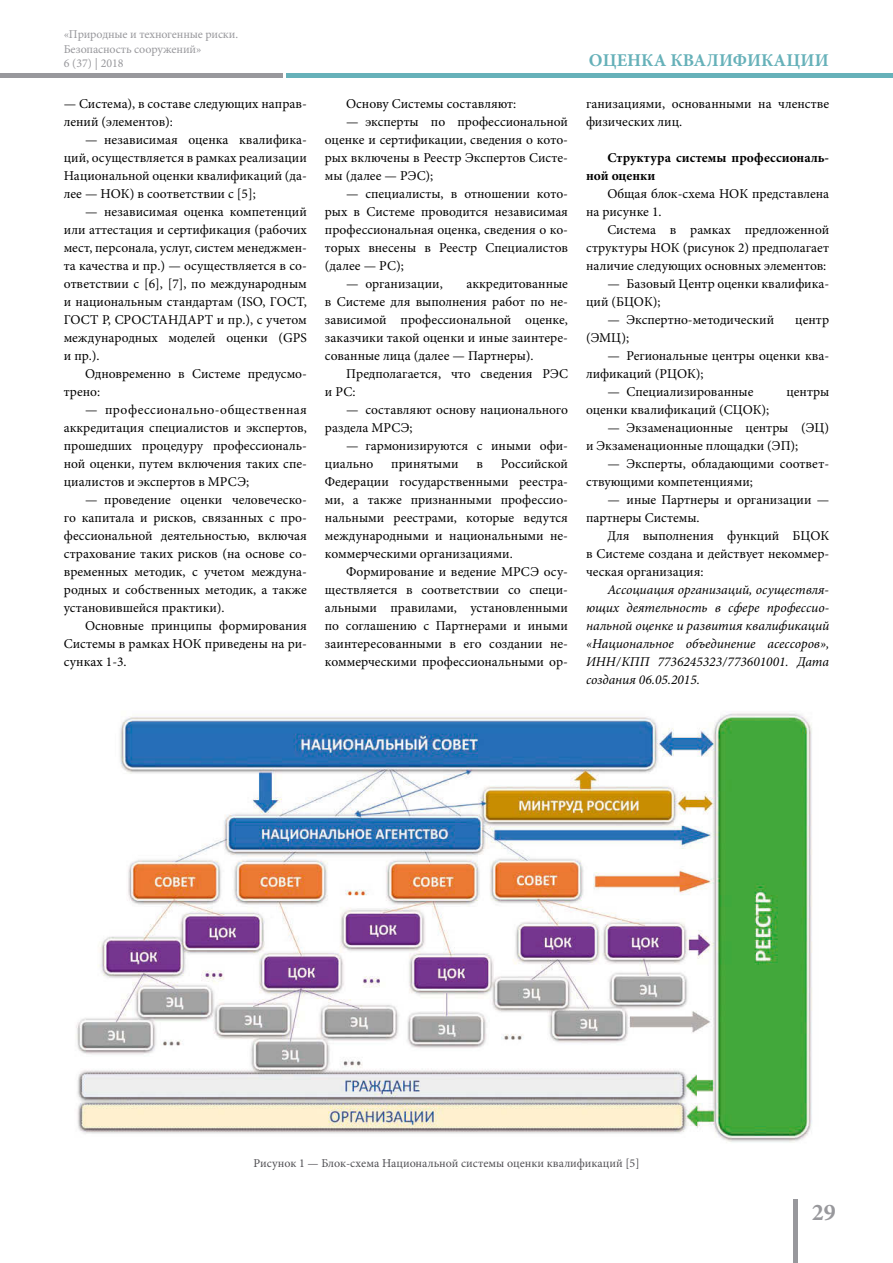
<style>
.page{position:relative;width:893px;height:1263px;background:#fff}
.page>*{position:absolute;margin:0;border:0;box-sizing:border-box;transform-origin:0 0}
.t1{font:700 24px "Minion Pro";color:#98989c}
.t2{font:700 18px "Minion Pro";color:#66b1b9}
.t3{font:13.5px/18px "Minion Pro";color:#000}
.t4{font:italic 13.5px/18px "Minion Pro";color:#000;text-align:justify}
.t5{font:700 13.5px/18px "Minion Pro";color:#000}
.t6{font:12px/14.4px "Minion Pro";letter-spacing:-.01em;color:#98989c}
.t7{font:12px "Minion Pro";color:#504f53}
</style>
<div class="page">
<hr style="left:793px;top:1199px;width:4px;height:64px;background:#98989c">
<div style="left:0;top:73px;width:283px;height:5px;background:#98989c"></div>
<div style="left:287px;top:73px;width:606px;height:5px;background:#66b1b9"></div>
<img style="left:76px;top:713px;width:736px;height:430px">
<p class="t6" style="left:64px;top:28px;width:176px">«Природные и техногенные риски.<br>Безопасность сооружений»<br>6 (37) | 2018</p>
<p class="t3" style="left:64px;top:96px;width:245px">— Система), в составе следующих направ&shy;лений (элементов):</p>
<p class="t3" style="left:64px;top:132px;width:245px;text-align:justify;text-indent:21px">— независимая оценка квалифика&shy;ций, осуществляется в рамках реализации Национальной оценки квалификаций (да&shy;лее — НОК) в соответствии с [5];</p>
<p class="t3" style="left:64px;top:204px;width:245px;text-align:justify;text-indent:21px">— независимая оценка компетенций или аттестация и сертификация (рабочих мест, персонала, услуг, систем менеджмен&shy;та качества и пр.) — осуществляется в со&shy;ответствии с [6], [7], по международным и национальным стандартам (ISO, ГОСТ, ГОСТ Р, СРОСТАНДАРТ и пр.), с учетом международных моделей оценки (GPS и пр.).</p>
<p class="t3" style="left:64px;top:366px;width:245px;text-indent:21px">Одновременно в Системе предусмо&shy;трено:</p>
<p class="t3" style="left:64px;top:402px;width:245px;text-align:justify;text-indent:21px">— профессионально-общественная аккредитация специалистов и экспертов, прошедших процедуру профессиональ&shy;ной оценки, путем включения таких спе&shy;циалистов и экспертов в МРСЭ;</p>
<p class="t3" style="left:64px;top:492px;width:245px;text-align:justify;text-indent:21px">— проведение оценки человеческо&shy;го капитала и рисков, связанных с про&shy;фессиональной деятельностью, включая страхование таких рисков (на основе со&shy;временных методик, с учетом междуна&shy;родных и собственных методик, а также установившейся практики).</p>
<p class="t3" style="left:64px;top:618px;width:245px;text-align:justify;text-indent:21px">Основные принципы формирования Системы в рамках НОК приведены на ри&shy;сунках 1-3.</p>
<p class="t3" style="left:346px;top:96px;width:172px">Основу Системы составляют:</p>
<p class="t3" style="left:325px;top:114px;width:245px;text-align:justify;text-indent:21px">— эксперты по профессиональной оценке и сертификации, сведения о кото&shy;рых включены в Реестр Экспертов Систе&shy;мы (далее — РЭС);</p>
<p class="t3" style="left:325px;top:186px;width:245px;text-align:justify;text-indent:21px">— специалисты, в отношении кото&shy;рых в Системе проводится независимая профессиональная оценка, сведения о ко&shy;торых внесены в Реестр Специалистов (далее — РС);</p>
<p class="t3" style="left:346px;top:276px;width:98px">— организации,</p>
<p class="t3" style="left:325px;top:276px;width:245px;text-align:justify;text-indent:141px">аккредитованные в Системе для выполнения работ по не&shy;зависимой профессиональной оценке, заказчики такой оценки и иные заинтере&shy;сованные лица (далее — Партнеры).</p>
<p class="t3" style="left:325px;top:366px;width:245px;text-indent:21px">Предполагается, что сведения РЭС и РС:</p>
<p class="t3" style="left:325px;top:402px;width:245px;text-indent:21px">— составляют основу национального раздела МРСЭ;</p>
<p class="t3" style="left:325px;top:438px;width:245px;text-indent:21px">— гармонизируются с иными офи&shy;циально</p>
<p class="t3" style="left:325px;top:456px;width:245px;text-align:justify;text-indent:176px">Российской Федерации государственными реестра&shy;ми, а также признанными профессио&shy;нальными реестрами, которые ведутся международными и национальными не&shy;коммерческими организациями.</p>
<p class="t3" style="left:325px;top:564px;width:245px;text-align:justify;text-indent:21px">Формирование и ведение МРСЭ осу&shy;ществляется в соответствии со специ&shy;альными правилами, установленными по соглашению с Партнерами и иными заинтересованными в его создании не&shy;коммерческими профессиональными ор-</p>
<p class="t3" style="left:391px;top:456px;width:69px">принятыми</p>
<p class="t3" style="left:476px;top:456px;width:8px">в</p>
<h2 class="t2" style="left:589px;top:53px;width:241px">ОЦЕНКА КВАЛИФИКАЦИИ</h2>
<p class="t3" style="left:586px;top:95px;width:245px">ганизациями, основанными на членстве физических лиц.</p>
<p class="t5" style="left:586px;top:149px;width:245px;text-indent:21px">Структура системы профессиональ&shy;ной оценки</p>
<p class="t3" style="left:586px;top:185px;width:245px;text-indent:21px">Общая блок-схема НОК представлена на рисунке 1.</p>
<p class="t3" style="left:586px;top:221px;width:245px;text-align:justify;text-indent:21px">Система в рамках предложенной структуры НОК (рисунок 2) предполагает наличие следующих основных элементов:</p>
<p class="t3" style="left:586px;top:275px;width:245px;text-indent:21px">— Базовый Центр оценки квалифика&shy;ций (БЦОК);</p>
<p class="t3" style="left:607px;top:311px;width:168px">— Экспертно-методический</p>
<p class="t3" style="left:795px;top:311px;width:35px">центр</p>
<p class="t3" style="left:586px;top:329px;width:45px">(ЭМЦ);</p>
<p class="t3" style="left:586px;top:347px;width:245px;text-indent:21px">— Региональные центры оценки ква&shy;лификаций (РЦОК);</p>
<p class="t3" style="left:607px;top:383px;width:148px">— Специализированные</p>
<p class="t3" style="left:786px;top:383px;width:44px">центры</p>
<p class="t3" style="left:586px;top:401px;width:185px">оценки квалификаций (СЦОК);</p>
<p class="t3" style="left:586px;top:419px;width:245px;text-indent:21px">— Экзаменационные центры (ЭЦ) и Экзаменационные площадки (ЭП);</p>
<p class="t3" style="left:586px;top:455px;width:245px;text-indent:21px">— Эксперты, обладающими соответ&shy;ствующими компетенциями;</p>
<p class="t3" style="left:586px;top:491px;width:245px;text-indent:21px">— иные Партнеры и организации — партнеры Системы.</p>
<p class="t3" style="left:586px;top:527px;width:245px;text-align:justify;text-indent:21px">Для выполнения функций БЦОК в Системе создана и действует некоммер&shy;ческая организация:</p>
<p class="t4" style="left:586px;top:581px;width:245px;text-indent:21px">Ассоциация организаций, осуществля&shy;ющих деятельность в сфере профессио&shy;нальной оценке и развития квалификаций «Национальное объединение асессоров», ИНН / КПП 7736245323 / 773601001. Дата создания 06.05.2015.</p>
<p class="t7" style="left:253px;top:1158px;width:388px">Рисунок 1 — Блок-схема Национальной системы оценки квалификаций [5]</p>
<h1 class="t1" style="left:812px;top:1202px;width:25px">29</h1>
</div>
